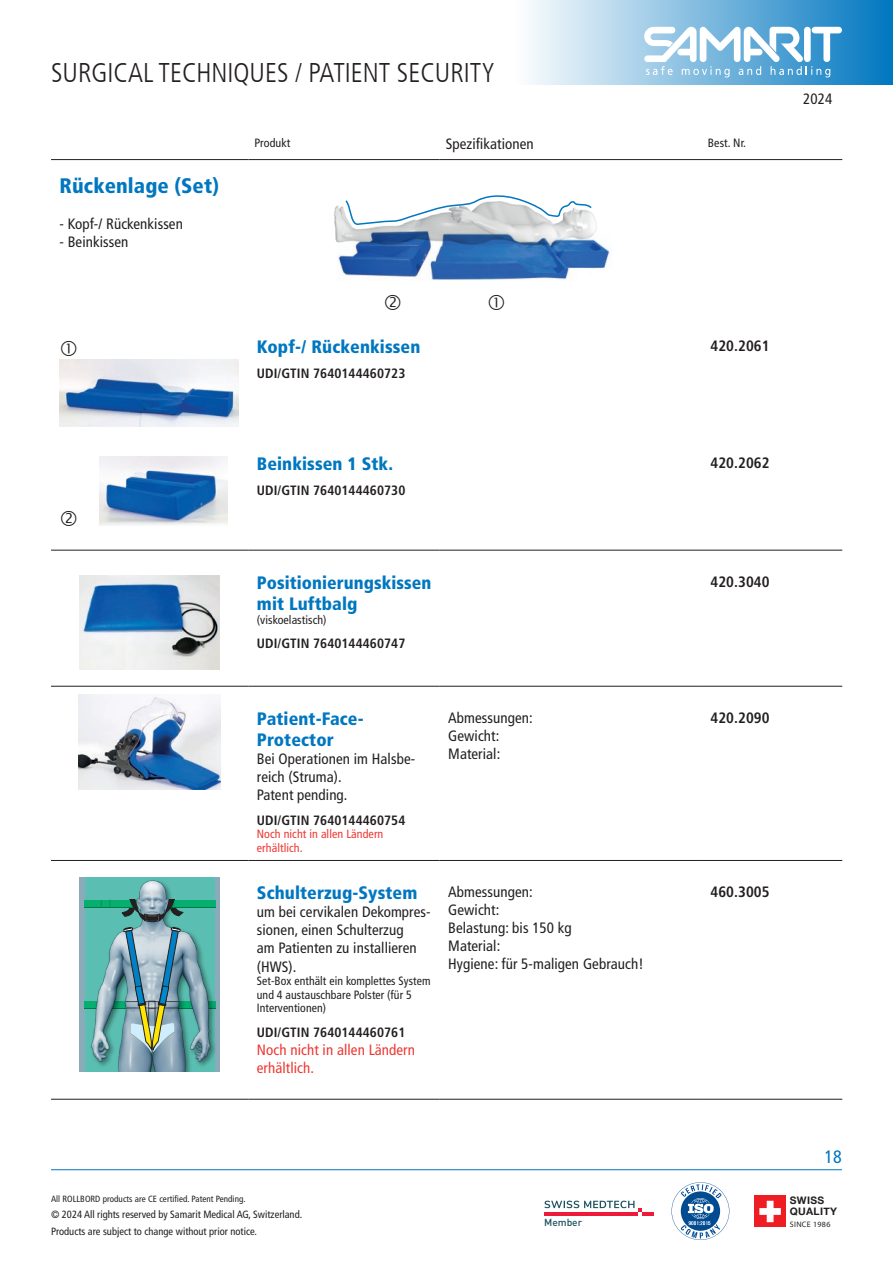
<style>
.page{position:relative;width:893px;height:1263px;background:#fff}
.page>*{position:absolute;margin:0;border:0;box-sizing:border-box;transform-origin:0 0}
.t1{font:300 condensed 27px "Frutiger LT Com";color:#231f20}
.t2{font:900 condensed 21px "Frutiger LT Com";letter-spacing:.005em;color:#0077c0}
.t3{font:900 condensed 18px/21px "Frutiger LT Com";letter-spacing:.005em;color:#0077c0}
.t4{font:condensed 18px "Frutiger LT Com";color:#0077c0}
.t5{font:condensed 15px/18px "Frutiger LT Com";letter-spacing:.005em;color:#231f20}
.t6{font:700 condensed 15px "Frutiger LT Com";letter-spacing:.005em;color:#231f20}
.t7{font:condensed 15px/18px "Frutiger LT Com";letter-spacing:.005em;color:#ee3732}
.t8{font:700 condensed 13.5px "Frutiger LT Com";letter-spacing:.005em;color:#231f20}
.t9{font:condensed 12px/13.5px "Frutiger LT Com";letter-spacing:.005em;color:#231f20}
.t10{font:condensed 12px/13.5px "Frutiger LT Com";letter-spacing:.005em;color:#ee3732}
.t11{font:condensed 10.5px/16.5px "Frutiger LT Com";color:#231f20}
.t12{font:700 10.35px/11.1px "Helvetica Neue";letter-spacing:.03em;color:#231f20}
.t13{font:500 10.2px "DIN Pro";color:#1f515f}
.t14{font:condensed 9px "Frutiger LT Com";letter-spacing:.005em;color:#231f20}
.t15{font:7.95px "Myriad Pro";letter-spacing:.04em;color:#231f20}
</style>
<div class="page">
<hr style="left:51px;top:1169px;width:791px;height:1px;background:#0077c0">
<div style="left:517px;top:0;width:376px;height:85px;background:linear-gradient(to right,#fdfdfe,#0278c0)"></div>
<svg style="left:644px;top:27px;width:198px;height:50px"></svg>
<div style="left:754px;top:1196px;width:32px;height:31px;background:#ee1d23"></div>
<svg style="left:759px;top:1201px;width:22px;height:21px"></svg>
<svg style="left:544px;top:1200px;width:110px;height:15px"></svg>
<svg style="left:671px;top:1182px;width:58px;height:58px"></svg>
<hr style="left:51px;top:550px;width:197px;height:1px;background:#231f20">
<hr style="left:248px;top:550px;width:192px;height:1px;background:#231f20">
<hr style="left:440px;top:550px;width:262px;height:1px;background:#231f20">
<hr style="left:702px;top:550px;width:140px;height:1px;background:#231f20">
<hr style="left:51px;top:686px;width:197px;height:1px;background:#231f20">
<hr style="left:248px;top:686px;width:192px;height:1px;background:#231f20">
<hr style="left:440px;top:686px;width:262px;height:1px;background:#231f20">
<hr style="left:702px;top:686px;width:140px;height:1px;background:#231f20">
<hr style="left:51px;top:860px;width:197px;height:1px;background:#231f20">
<hr style="left:702px;top:860px;width:140px;height:1px;background:#231f20">
<hr style="left:51px;top:1099px;width:197px;height:1px;background:#231f20">
<hr style="left:248px;top:1099px;width:192px;height:1px;background:#231f20">
<hr style="left:440px;top:1099px;width:262px;height:1px;background:#231f20">
<hr style="left:702px;top:1099px;width:140px;height:1px;background:#231f20">
<hr style="left:51px;top:159px;width:197px;height:1px;background:#231f20">
<hr style="left:248px;top:159px;width:192px;height:1px;background:#231f20">
<hr style="left:440px;top:159px;width:262px;height:1px;background:#231f20">
<hr style="left:702px;top:159px;width:140px;height:1px;background:#231f20">
<hr style="left:248px;top:860px;width:192px;height:1px;background:#231f20">
<hr style="left:440px;top:860px;width:262px;height:1px;background:#231f20">
<img style="left:602px;top:245px;width:8px;height:24px">
<img style="left:60px;top:360px;width:179px;height:67px">
<img style="left:100px;top:457px;width:127px;height:69px">
<img style="left:80px;top:576px;width:140px;height:93px">
<img style="left:79px;top:695px;width:141px;height:94px">
<img style="left:80px;top:877px;width:140px;height:194px">
<svg style="left:121px;top:899px;width:63px;height:172px;background:#7c9fa4"></svg>
<img style="left:334px;top:205px;width:268px;height:76px">
<svg style="left:345px;top:195px;width:248px;height:30px"></svg>
<h1 class="t1" style="left:51px;top:57px;width:445px">SURGICAL TECHNIQUES / PATIENT SECURITY</h1>
<h2 class="t2" style="left:60px;top:173px;width:161px">Rückenlage (Set)</h2>
<p class="t5" style="left:60px;top:214px;width:125px">- Kopf-/ Rückenkissen</p>
<p class="t5" style="left:60px;top:232px;width:71px">- Beinkissen</p>
<p class="t9" style="left:254px;top:136px;width:37px">Produkt</p>
<p class="t5" style="left:446px;top:135px;width:90px">Spezifikationen</p>
<p class="t9" style="left:708px;top:136px;width:40px">Best. Nr.</p>
<p class="t5" style="left:803px;top:90px;width:31px">2024</p>
<p class="t3" style="left:257px;top:336px;width:165px">Kopf-/ Rückenkissen</p>
<p class="t8" style="left:257px;top:365px;width:150px">UDI/GTIN 7640144460723</p>
<p class="t3" style="left:257px;top:453px;width:138px">Beinkissen 1 Stk.</p>
<p class="t8" style="left:257px;top:482px;width:150px">UDI/GTIN 7640144460730</p>
<p class="t6" style="left:710px;top:336px;width:61px">420.2061</p>
<p class="t6" style="left:710px;top:454px;width:61px">420.2062</p>
<p class="t3" style="left:257px;top:572px;width:176px">Positionierungskissen mit Luftbalg</p>
<p class="t9" style="left:257px;top:613px;width:71px">(viskoelastisch)</p>
<p class="t8" style="left:257px;top:636px;width:150px">UDI/GTIN 7640144460747</p>
<p class="t6" style="left:710px;top:573px;width:61px">420.3040</p>
<p class="t3" style="left:257px;top:708px;width:108px">Patient-Face-<br>Protector</p>
<p class="t5" style="left:257px;top:750px;width:160px">Bei Operationen im Halsbe&shy;reich (Struma).<br>Patent pending.</p>
<p class="t8" style="left:257px;top:812px;width:150px">UDI/GTIN 7640144460754</p>
<p class="t10" style="left:257px;top:828px;width:128px">Noch nicht in allen Ländern erhältlich.</p>
<p class="t3" style="left:257px;top:883px;width:162px">Schulterzug-System</p>
<p class="t5" style="left:257px;top:903px;width:175px">um bei cervikalen Dekompres&shy;sionen, einen Schulterzug<br>am Patienten zu installieren (HWS).</p>
<p class="t9" style="left:257px;top:974px;width:175px">Set-Box enthält ein komplettes System und 4 austauschbare Polster (für 5<br>Interventionen)</p>
<p class="t8" style="left:257px;top:1024px;width:150px">UDI/GTIN 7640144460761</p>
<p class="t7" style="left:257px;top:1040px;width:160px">Noch nicht in allen Ländern erhältlich.</p>
<p class="t5" style="left:448px;top:709px;width:86px">Abmessungen:<br>Gewicht:<br>Material:</p>
<p class="t6" style="left:710px;top:709px;width:61px">420.2090</p>
<p class="t5" style="left:448px;top:883px;width:197px">Abmessungen:<br>Gewicht:<br>Belastung: bis 150 kg<br>Material:<br>Hygiene: für 5-maligen Gebrauch!</p>
<p class="t6" style="left:710px;top:883px;width:61px">460.3005</p>
<p class="t4" style="left:825px;top:1147px;width:19px">18</p>
<p class="t14" style="left:51px;top:1193px;width:196px">All ROLLBORD products are CE certified. Patent Pending.</p>
<p class="t11" style="left:51px;top:1206px;width:253px">© 2024 All rights reserved by Samarit Medical AG, Switzerland.<br>Products are subject to change without prior notice.</p>
<p class="t12" style="left:790px;top:1195px;width:49px">SWISS<br>QUALITY</p>
<p class="t13" style="left:544px;top:1214px;width:40px">Member</p>
<p class="t15" style="left:790px;top:1219px;width:42px">SINCE 1986</p>
</div>
